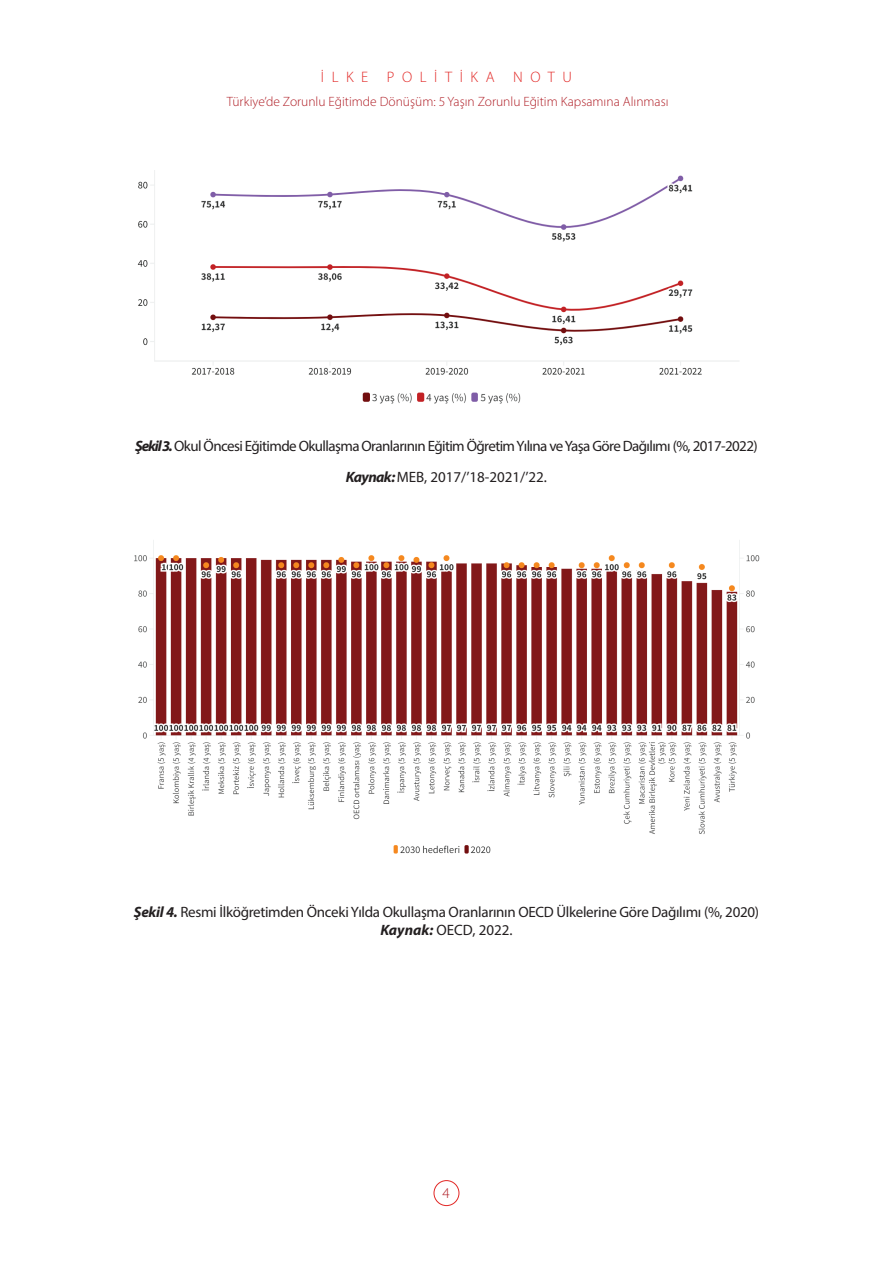
<style>
.page{position:relative;width:893px;height:1263px;background:#fff}
.page>*{position:absolute;margin:0;border:0;box-sizing:border-box;transform-origin:0 0}
.t1{font:300 15.15px "Myriad Pro";letter-spacing:.5em;color:#e22725}
.t2{font:15px/31px "Myriad Pro";letter-spacing:-.04em;color:#231f20;text-align:center}
.t3{font:15px/17.2px "Myriad Pro";letter-spacing:-.02em;color:#231f20;text-align:center}
.t4{font:300 15px "Myriad Pro";color:#b01f27}
.t5{font:300 13.5px "Myriad Pro";color:#b01f27}
.s1{font-weight:700;font-style:italic}
</style>
<div class="page">
<div style="left:434px;top:1180px;width:25px;height:26px;border:1px solid #e22725;border-radius:50%"></div>
<img style="left:137px;top:170px;width:602px;height:234px">
<img style="left:134px;top:540px;width:626px;height:314px">
<p class="t1" style="left:321px;top:67px;width:253px">İLKE POLİTİKA NOTU</p>
<p class="t5" style="left:227px;top:94px;width:443px">Türkiye’de Zorunlu Eğitimde Dönüşüm: 5 Yaşın Zorunlu Eğitim Kapsamına Alınması</p>
<p class="t2" style="left:135px;top:430px;width:624px"><span class="s1">Şekil 3.</span> Okul Öncesi Eğitimde Okullaşma Oranlarının Eğitim Öğretim Yılına ve Yaşa Göre Dağılımı (%, 2017-2022)<br><span class="s1">Kaynak:</span> MEB, 2017/’18-2021/’22.</p>
<p class="t3" style="left:134px;top:903px;width:627px"><span class="s1">Şekil 4.</span> Resmi İlköğretimden Önceki Yılda Okullaşma Oranlarının OECD Ülkelerine Göre Dağılımı (%, 2020)<br><span class="s1">Kaynak:</span> OECD, 2022.</p>
<p class="t4" style="left:443px;top:1184px;width:9px">4</p>
</div>
